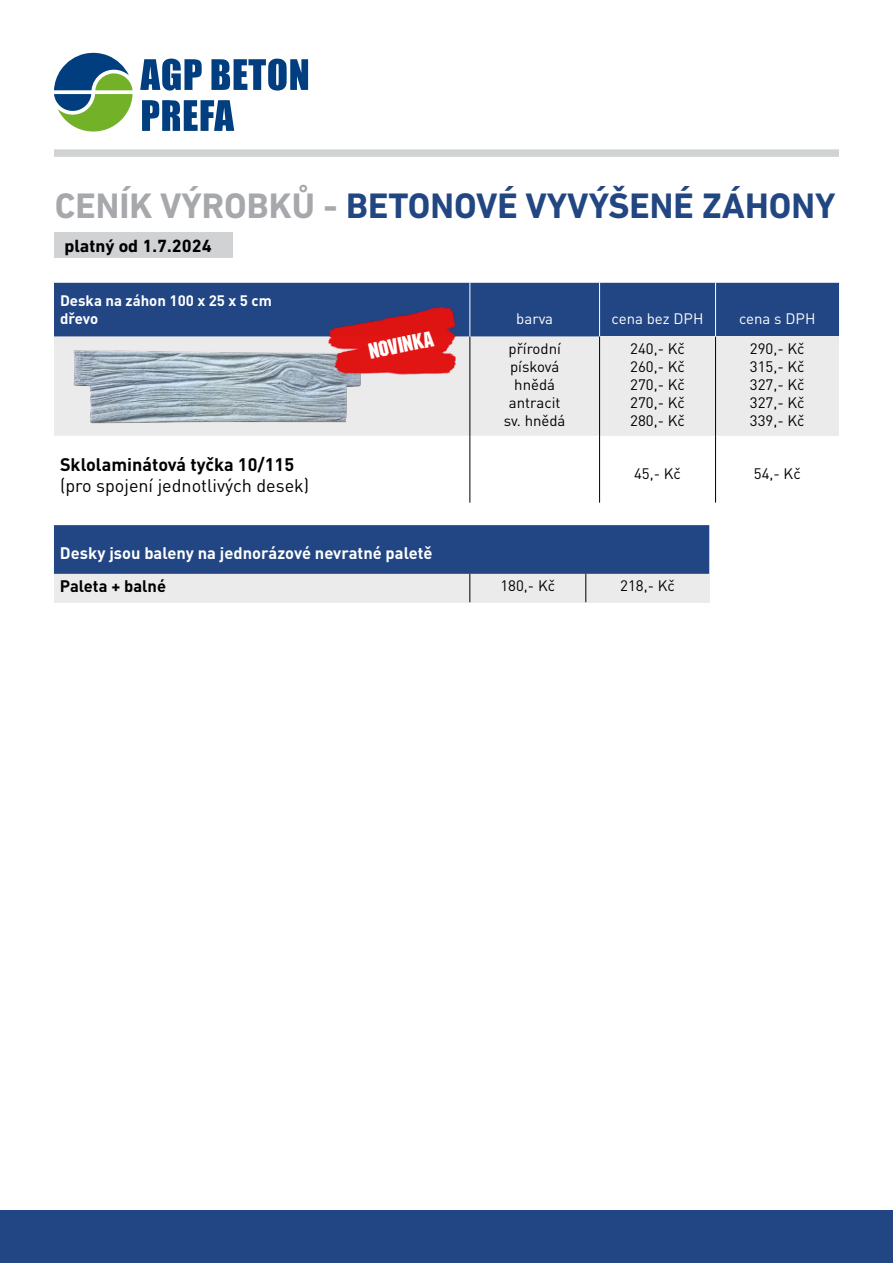
<style>
.page{position:relative;width:893px;height:1263px;background:#fff}
.page>*{position:absolute;margin:0;border:0;box-sizing:border-box;transform-origin:0 0}
.t1{font:700 36px "DIN Next LT Pro";color:#214682}
.t2{font:21.6px "Motor CE";color:#fff}
.t3{font:18px "DIN Pro";color:#000}
.t4{font:700 18px "DIN Pro";color:#000}
.t5{font:700 18px "DIN Next LT Pro";color:#000}
.t6{font:700 16.5px "DIN Pro";color:#fff}
.t7{font:700 16.5px "DIN Pro";color:#000}
.t8{font:15px/18px "DIN Pro";color:#000;text-align:justify}
.t9{font:700 15px/18px "DIN Pro";color:#fff}
.t10{font:15px "DIN Pro";color:#fff}
.s1{color:#a6a8ac}
</style>
<div class="page">
<svg style="left:140px;top:58px;width:62px;height:33px"></svg>
<svg style="left:211px;top:58px;width:97px;height:33px"></svg>
<svg style="left:142px;top:100px;width:92px;height:31px"></svg>
<svg style="left:54px;top:53px;width:79px;height:79px"></svg>
<div style="left:54px;top:149px;width:785px;height:8px;background:#d1d2d3"></div>
<div style="left:0;top:1211px;width:893px;height:52px;background:#214683"></div>
<div style="left:54px;top:283px;width:785px;height:54px;background:#214683"></div>
<div style="left:54px;top:337px;width:545px;height:99px;background:#ecebeb"></div>
<div style="left:600px;top:337px;width:116px;height:99px;background:#ecebeb"></div>
<div style="left:716px;top:337px;width:123px;height:99px;background:#ecebeb"></div>
<hr style="left:469px;top:283px;width:1px;height:54px;background:#fff">
<hr style="left:599px;top:283px;width:1px;height:54px;background:#fff">
<hr style="left:715px;top:283px;width:1px;height:54px;background:#fff">
<hr style="left:469px;top:337px;width:1px;height:99px;background:#000">
<hr style="left:599px;top:337px;width:1px;height:99px;background:#000">
<hr style="left:715px;top:337px;width:1px;height:99px;background:#000">
<hr style="left:469px;top:436px;width:1px;height:67px;background:#000">
<hr style="left:599px;top:436px;width:1px;height:67px;background:#000">
<hr style="left:715px;top:436px;width:1px;height:67px;background:#000">
<img style="left:65px;top:342px;width:302px;height:89px">
<img style="left:317px;top:293px;width:146px;height:90px">
<div style="left:54px;top:232px;width:179px;height:25px;background:#d1d2d3"></div>
<svg style="left:54px;top:525px;width:655px;height:77px;background:#6b82a8"></svg>
<h1 class="t1" style="left:55px;top:185px;width:782px"><span class="s1">CENÍK VÝROBKŮ -</span> BETONOVÉ VYVÝŠENÉ ZÁHONY</h1>
<p class="t5" style="left:65px;top:235px;width:149px">platný od 1.7.2024</p>
<p class="t9" style="left:60px;top:291px;width:213px">Deska na záhon 100 x 25 x 5 cm dřevo</p>
<p class="t4" style="left:60px;top:452px;width:236px">Sklolaminátová tyčka 10/115</p>
<p class="t3" style="left:60px;top:473px;width:251px">(pro spojení jednotlivých desek)</p>
<h2 class="t2" style="left:366px;top:339px;width:68px;rotate:-12deg">novinka</h2>
<p class="t10" style="left:516px;top:309px;width:38px">barva</p>
<p class="t10" style="left:612px;top:309px;width:93px">cena bez DPH</p>
<p class="t10" style="left:739px;top:309px;width:78px">cena s DPH</p>
<p class="t8" style="left:504px;top:339px;width:63px;text-align:center">přírodní písková hnědá antracit sv. hnědá</p>
<p class="t8" style="left:630px;top:339px;width:56px">240,- Kč 260,- Kč 270,- Kč 270,- Kč 280,- Kč</p>
<p class="t8" style="left:750px;top:339px;width:56px">290,- Kč 315,- Kč 327,- Kč 327,- Kč 339,- Kč</p>
<p class="t8" style="left:634px;top:464px;width:48px">45,- Kč</p>
<p class="t8" style="left:754px;top:464px;width:48px">54,- Kč</p>
<p class="t6" style="left:60px;top:541px;width:374px">Desky jsou baleny na jednorázové nevratné paletě</p>
<p class="t7" style="left:60px;top:575px;width:108px">Paleta + balné</p>
<p class="t8" style="left:500px;top:576px;width:56px">180,- Kč</p>
<p class="t8" style="left:620px;top:576px;width:56px">218,- Kč</p>
</div>
